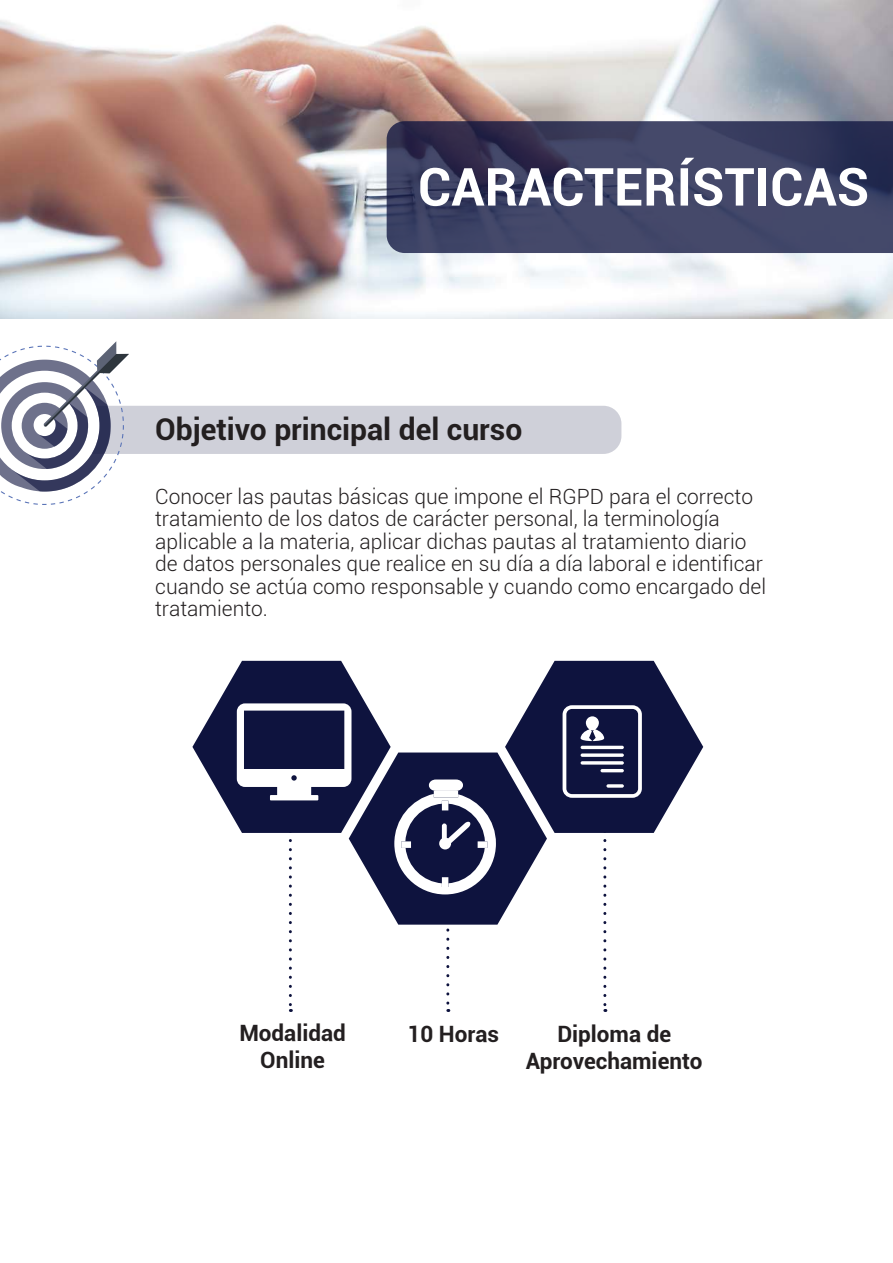
<style>
.page{position:relative;width:893px;height:1263px;background:#fff}
.page>*{position:absolute;margin:0;border:0;box-sizing:border-box;transform-origin:0 0}
.t1{font:700 52.5px "Roboto";color:#fff}
.t2{font:700 30px "Roboto";color:#231f20}
.t3{font:700 22.5px/27px "Roboto";color:#231f20;text-align:center}
.t4{font:300 21px/22.5px "Roboto";color:#231f20}
</style>
<div class="page">
<img style="left:0;top:0;width:893px;height:318px">
<svg style="left:387px;top:121px;width:506px;height:132px;background:#3c3f61"></svg>
<svg style="left:0;top:341px;width:621px;height:164px"></svg>
<svg style="left:192px;top:661px;width:511px;height:351px"></svg>
<h1 class="t1" style="left:418px;top:150px;width:453px">CARACTERÍSTICAS</h1>
<h2 class="t2" style="left:155px;top:408px;width:369px">Objetivo principal del curso</h2>
<p class="t4" style="left:155px;top:484px;width:612px">Conocer las pautas básicas que impone el RGPD para el correcto tratamiento de los datos de carácter personal, la terminología aplicable a la materia, aplicar dichas pautas al tratamiento diario de datos personales que realice en su día a día laboral e identificar cuando se actúa como responsable y cuando como encargado del tratamiento.</p>
<p class="t3" style="left:239px;top:1018px;width:108px">Modalidad<br>Online</p>
<p class="t3" style="left:407px;top:1019px;width:93px">10 Horas</p>
<p class="t3" style="left:526px;top:1019px;width:178px">Diploma de<br>Aprovechamiento</p>
</div>
